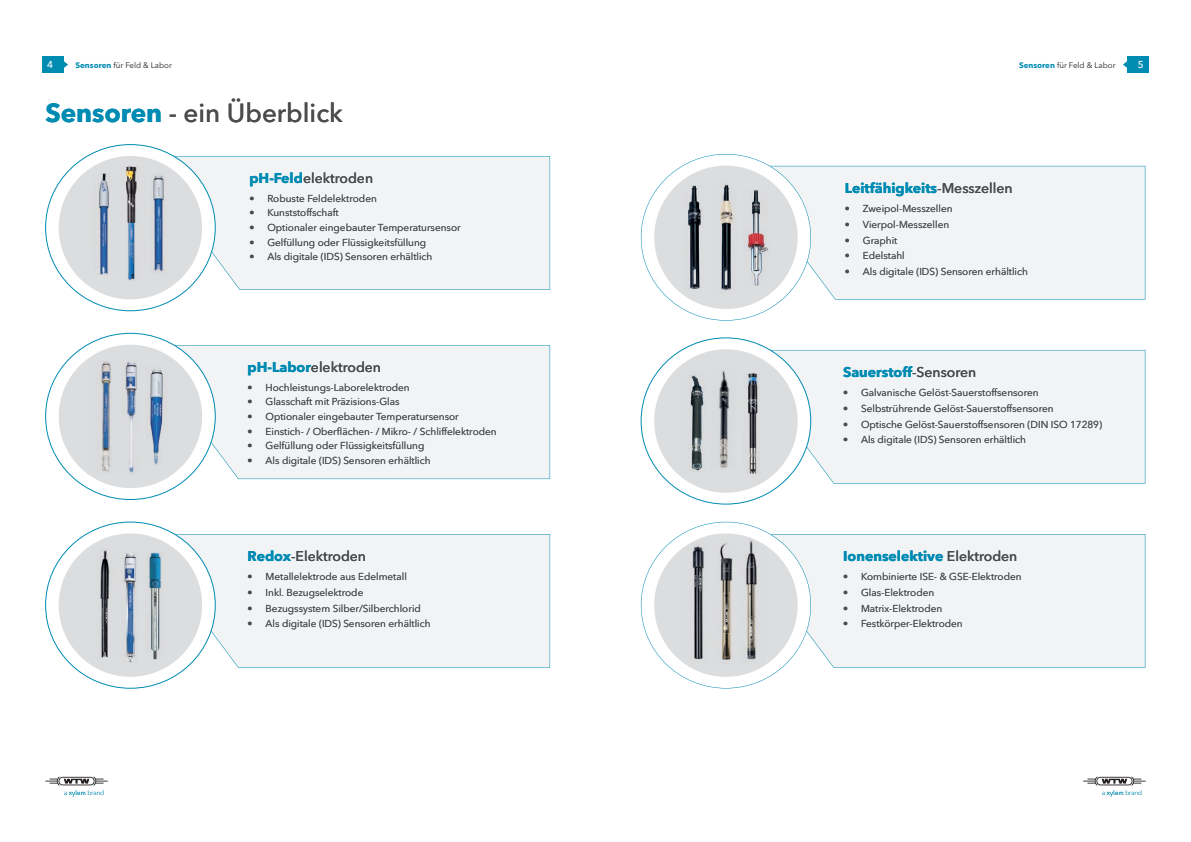
<style>
.page{position:relative;width:1191px;height:842px;background:#fff}
.page>*{position:absolute;margin:0;border:0;box-sizing:border-box;transform-origin:0 0}
.t1{font:500 26px "Avenir Next LT Pro";color:#4b4c4d}
.t2{font:700 14px "Avenir Next LT Pro";color:#008bb3}
.t3{font:500 14px "Avenir Next LT Pro";color:#4b4c4d}
.t4{font:10px "Avenir Next LT Pro";color:#4b4c4d}
.t5{font:500 10px "Avenir Next LT Pro";color:#fff}
.t6{font:8px "Avenir Next LT Pro";color:#231f20}
.s1{font-weight:700;color:#008bb3}
.s2{font-weight:500;color:#4b4c4d}
</style>
<div class="page">
<div style="left:43px;top:56px;width:21px;height:17px;background:#008bb3"></div>
<svg style="left:64px;top:61px;width:4px;height:7px"></svg>
<div style="left:1127px;top:56px;width:21px;height:17px;background:#008bb3"></div>
<svg style="left:1123px;top:61px;width:4px;height:7px"></svg>
<svg style="left:45px;top:777px;width:63px;height:20px"></svg>
<svg style="left:1083px;top:777px;width:62px;height:20px"></svg>
<div style="left:204px;top:156px;width:346px;height:134px;background:#f2f3f4"></div>
<div style="left:811px;top:166px;width:334px;height:134px;background:#f2f3f4"></div>
<div style="left:46px;top:145px;width:169px;height:166px;background:#fff;border-radius:50%"></div>
<svg style="left:57px;top:154px;width:147px;height:147px"></svg>
<svg style="left:641px;top:154px;width:170px;height:167px"></svg>
<div style="left:204px;top:345px;width:346px;height:134px;background:#f2f3f4"></div>
<div style="left:799px;top:350px;width:346px;height:134px;background:#f2f3f4"></div>
<div style="left:46px;top:333px;width:169px;height:166px;background:#fff;border-radius:50%"></div>
<div style="left:641px;top:338px;width:169px;height:166px;background:#fff;border-radius:50%"></div>
<svg style="left:57px;top:343px;width:147px;height:147px"></svg>
<svg style="left:652px;top:347px;width:147px;height:148px"></svg>
<img style="left:94px;top:173px;width:21px;height:101px">
<img style="left:119px;top:165px;width:27px;height:116px">
<img style="left:90px;top:361px;width:32px;height:112px">
<img style="left:122px;top:359px;width:20px;height:116px">
<img style="left:146px;top:365px;width:21px;height:104px">
<img style="left:150px;top:172px;width:17px;height:102px">
<div style="left:175px;top:534px;width:375px;height:134px;background:#f2f3f4"></div>
<div style="left:811px;top:534px;width:334px;height:134px;background:#f2f3f4"></div>
<div style="left:46px;top:522px;width:169px;height:166px;background:#fff;border-radius:50%"></div>
<div style="left:58px;top:532px;width:145px;height:146px;background:#dcdddf;border-radius:50%"></div>
<img style="left:100px;top:550px;width:10px;height:108px">
<img style="left:121px;top:553px;width:16px;height:109px">
<img style="left:148px;top:552px;width:14px;height:108px">
<img style="left:681px;top:371px;width:34px;height:103px">
<img style="left:713px;top:368px;width:22px;height:28px">
<img style="left:715px;top:396px;width:20px;height:36px">
<img style="left:715px;top:432px;width:20px;height:37px">
<img style="left:712px;top:371px;width:3px;height:46px">
<img style="left:711px;top:417px;width:4px;height:52px">
<img style="left:744px;top:374px;width:17px;height:100px">
<img style="left:684px;top:185px;width:21px;height:104px">
<img style="left:712px;top:181px;width:25px;height:112px">
<img style="left:744px;top:189px;width:26px;height:96px">
<svg style="left:641px;top:522px;width:170px;height:166px"></svg>
<img style="left:734px;top:537px;width:31px;height:64px">
<img style="left:741px;top:601px;width:24px;height:63px">
<img style="left:749px;top:537px;width:16px;height:8px">
<img style="left:734px;top:540px;width:7px;height:124px">
<p class="t5" style="left:47px;top:59px;width:7px">4</p>
<p class="t6" style="left:75px;top:60px;width:98px"><span class="s1">Sensoren</span> für Feld &amp; Labor</p>
<p class="t6" style="left:1019px;top:60px;width:98px"><span class="s1">Sensoren</span> für Feld &amp; Labor</p>
<p class="t5" style="left:1137px;top:59px;width:7px">5</p>
<h1 class="t1" style="left:45px;top:97px;width:299px"><span class="s1">Sensoren</span> - ein Überblick</h1>
<h2 class="t3" style="left:249px;top:170px;width:125px"><span class="s1">pH-Feld</span>elektroden</h2>
<p class="t4" style="left:249px;top:192px;width:129px">• Robuste Feldelektroden</p>
<p class="t4" style="left:249px;top:207px;width:91px">• Kunststoffschaft</p>
<p class="t4" style="left:249px;top:221px;width:213px">• Optionaler eingebauter Temperatursensor</p>
<p class="t4" style="left:249px;top:236px;width:178px">• Gelfüllung oder Flüssigkeitsfüllung</p>
<p class="t4" style="left:249px;top:251px;width:184px">• Als digitale (IDS) Sensoren erhältlich</p>
<h2 class="t3" style="left:248px;top:359px;width:135px"><span class="s1">pH-Labor</span>elektroden</h2>
<p class="t4" style="left:248px;top:381px;width:164px">• Hochleistungs-Laborelektroden</p>
<p class="t4" style="left:248px;top:396px;width:153px">• Glasschaft mit Präzisions-Glas</p>
<p class="t4" style="left:248px;top:411px;width:213px">• Optionaler eingebauter Temperatursensor</p>
<p class="t4" style="left:248px;top:425px;width:251px">• Einstich- / Oberflächen- / Mikro- / Schliffelektroden</p>
<p class="t4" style="left:248px;top:440px;width:178px">• Gelfüllung oder Flüssigkeitsfüllung</p>
<p class="t4" style="left:248px;top:455px;width:184px">• Als digitale (IDS) Sensoren erhältlich</p>
<h2 class="t3" style="left:248px;top:547px;width:120px"><span class="s1">Redox</span>-Elektroden</h2>
<p class="t4" style="left:248px;top:571px;width:161px">• Metallelektrode aus Edelmetall</p>
<p class="t4" style="left:248px;top:587px;width:117px">• Inkl. Bezugselektrode</p>
<p class="t4" style="left:248px;top:602px;width:175px">• Bezugssystem Silber/Silberchlorid</p>
<p class="t4" style="left:248px;top:618px;width:184px">• Als digitale (IDS) Sensoren erhältlich</p>
<h2 class="t2" style="left:845px;top:179px;width:169px">Leitfähigkeits<span class="s2">-Messzellen</span></h2>
<p class="t4" style="left:845px;top:203px;width:109px">• Zweipol-Messzellen</p>
<p class="t4" style="left:845px;top:218px;width:106px">• Vierpol-Messzellen</p>
<p class="t4" style="left:845px;top:234px;width:54px">• Graphit</p>
<p class="t4" style="left:845px;top:250px;width:61px">• Edelstahl</p>
<p class="t4" style="left:845px;top:265px;width:184px">• Als digitale (IDS) Sensoren erhältlich</p>
<h2 class="t2" style="left:843px;top:363px;width:135px">Sauerstoff<span class="s2">-Sensoren</span></h2>
<p class="t4" style="left:843px;top:387px;width:197px">• Galvanische Gelöst-Sauerstoffsensoren</p>
<p class="t4" style="left:843px;top:402px;width:212px">• Selbstrührende Gelöst-Sauerstoffsensoren</p>
<p class="t4" style="left:843px;top:418px;width:260px">• Optische Gelöst-Sauerstoffsensoren (DIN ISO 17289)</p>
<p class="t4" style="left:843px;top:434px;width:184px">• Als digitale (IDS) Sensoren erhältlich</p>
<h2 class="t2" style="left:843px;top:547px;width:176px">Ionenselektive <span class="s2">Elektroden</span></h2>
<p class="t4" style="left:843px;top:571px;width:180px">• Kombinierte ISE- &amp; GSE-Elektroden</p>
<p class="t4" style="left:843px;top:587px;width:93px">• Glas-Elektroden</p>
<p class="t4" style="left:843px;top:602px;width:101px">• Matrix-Elektroden</p>
<p class="t4" style="left:843px;top:618px;width:121px">• Festkörper-Elektroden</p>
</div>
